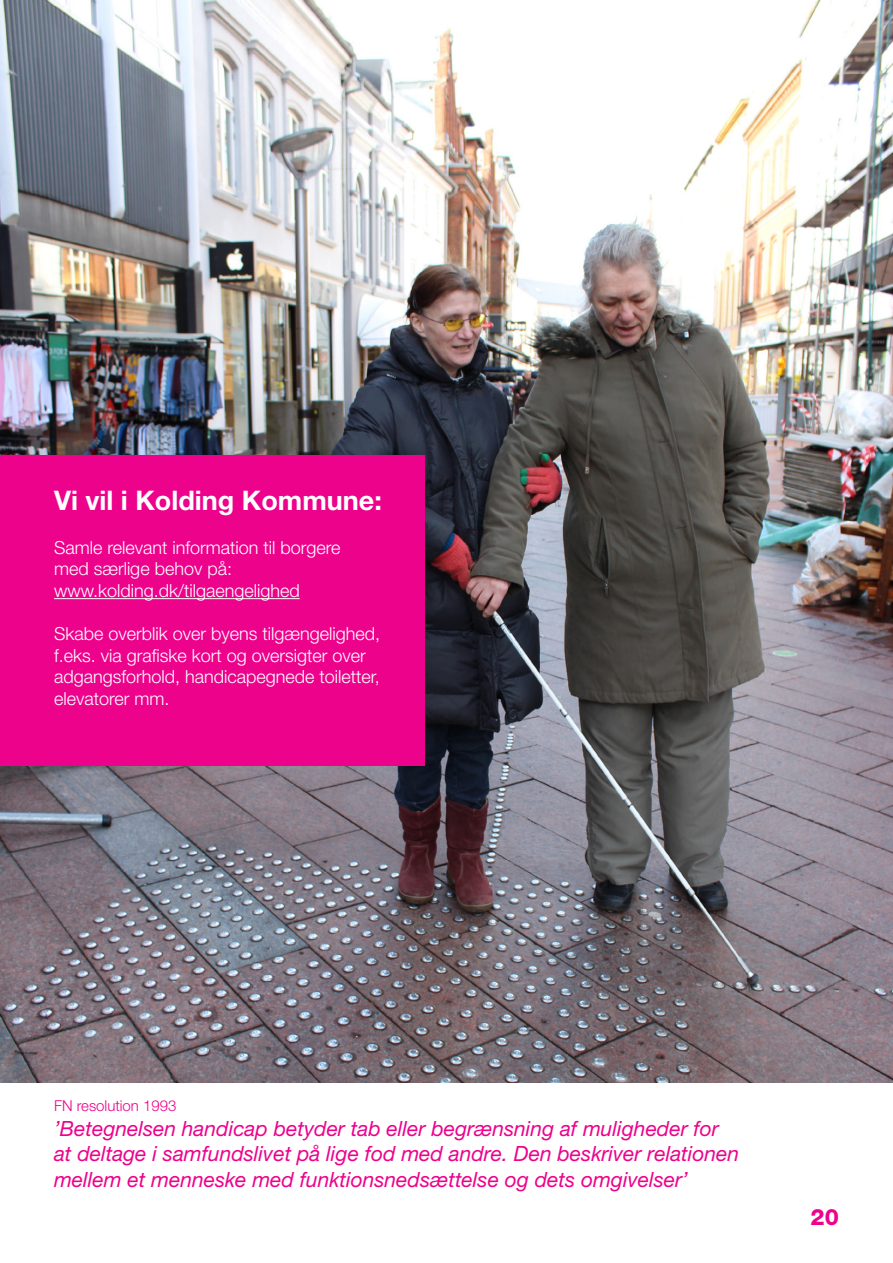
<style>
.page{position:relative;width:893px;height:1263px;background:#fff}
.page>*{position:absolute;margin:0;border:0;box-sizing:border-box;transform-origin:0 0}
.t1{font:700 27px "Helvetica Neue LT Std";color:#fff}
.t2{font:800 22.5px "Helvetica Neue LT Std";color:#ed028c}
.t3{font:italic 21px/25.2px "Helvetica Neue LT Std";color:#ed028c}
.t4{font:300 18px/21.6px "Helvetica Neue LT Std";color:#fff}
.t5{font:300 15px "Helvetica Neue LT Std";color:#ed028c}
</style>
<div class="page">
<img style="left:0;top:0;width:893px;height:1082px">
<div style="left:0;top:455px;width:424px;height:310px;background:#ed028c"></div>
<hr style="left:54px;top:598px;width:246px;height:1px;background:#fff">
<p class="t1" style="left:54px;top:484px;width:329px">Vi vil i Kolding Kommune:</p>
<p class="t4" style="left:54px;top:536px;width:288px">Samle relevant information til borgere med særlige behov på: www.kolding.dk/tilgaengelighed</p>
<p class="t4" style="left:54px;top:622px;width:328px">Skabe overblik over byens tilgængelighed, f.eks. via grafiske kort og oversigter over adgangsforhold, handicapegnede toiletter, elevatorer mm.</p>
<p class="t5" style="left:54px;top:1096px;width:124px">FN resolution 1993</p>
<p class="t3" style="left:54px;top:1116px;width:687px">’Betegnelsen handicap betyder tab eller begrænsning af muligheder for at deltage i samfundslivet på lige fod med andre. Den beskriver relationen</p>
<p class="t3" style="left:54px;top:1166px;width:635px">mellem et menneske med funktionsnedsættelse og dets omgivelser’</p>
<p class="t2" style="left:811px;top:1204px;width:30px">20</p>
</div>
